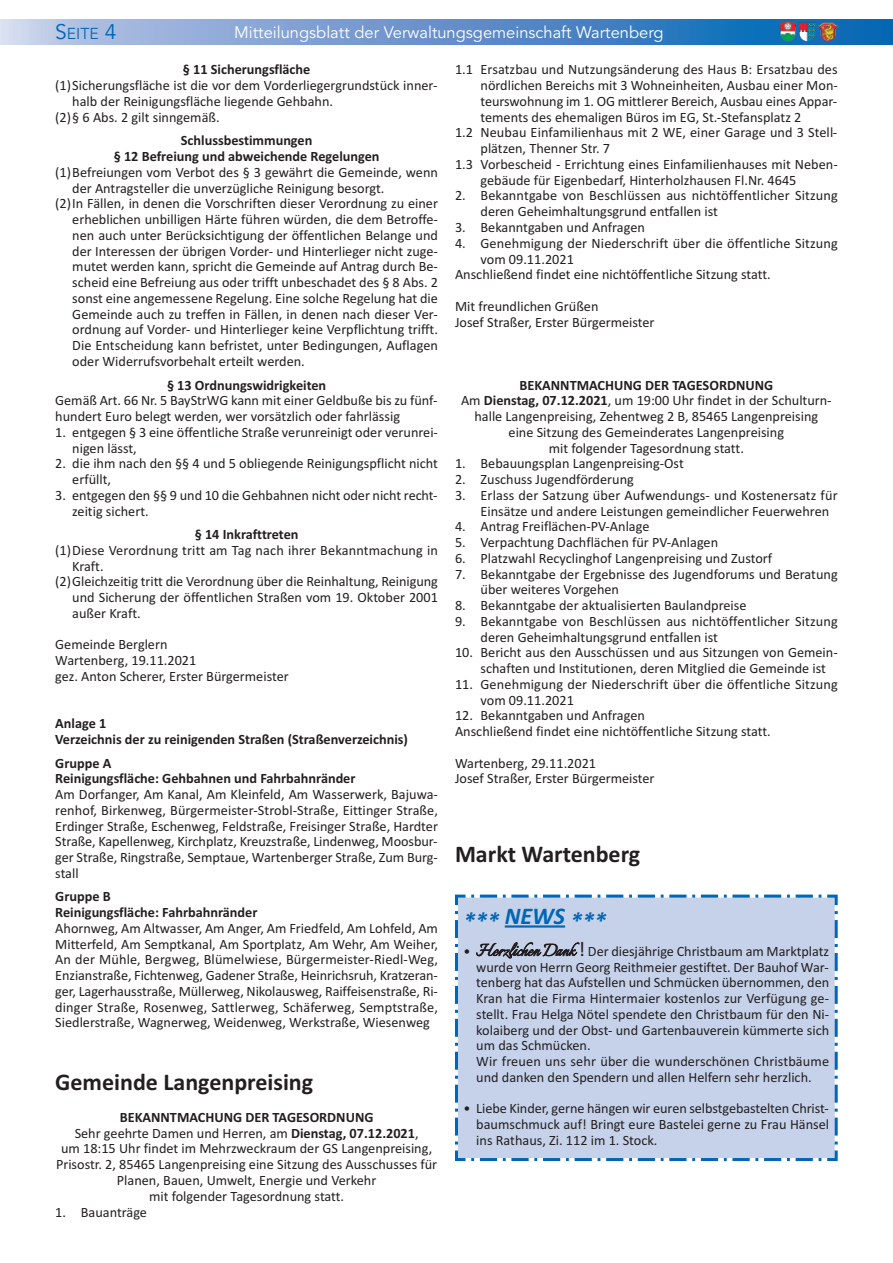
<style>
.page{position:relative;width:893px;height:1263px;background:#fff}
.page>*{position:absolute;margin:0;border:0;box-sizing:border-box;transform-origin:0 0}
.t1{font:700 24px "Calibri";color:#231f20}
.t2{font:italic 700 24px "Calibri";color:#0166b3}
.t3{font:16.5px "Avenir";color:#fff}
.t4{font:15.75px "Avenir";color:#0166b3}
.t5{font:14.25px/15.8px "Calibri";color:#231f20}
.t6{font:700 14.25px/15.8px "Calibri";color:#231f20}
.s1{font-size:21px}
.s2{font-weight:700}
.s3{font-family:"Italianno";font-size:21px}
</style>
<div class="page">
<svg style="left:0;top:19px;width:893px;height:26px;background:#6595cc"></svg>
<img style="left:799px;top:22px;width:40px;height:19px">
<img style="left:780px;top:22px;width:16px;height:19px">
<div style="left:455px;top:894px;width:383px;height:267px;background:#c6d2ea"></div>
<hr style="left:505px;top:925px;width:60px;height:2px;background:#0166b3">
<p class="t4" style="left:55px;top:24px;width:63px"><span class="s1">S</span>EITE <span class="s1">4</span></p>
<p class="t3" style="left:234px;top:22px;width:431px">Mitteilungsblatt der Verwaltungsgemeinschaft Wartenberg</p>
<p class="t5" style="left:455px;top:62px;width:384px">1.1 Ersatzbau und Nutzungsänderung des Haus B: Ersatzbau des</p>
<p class="t5" style="left:480px;top:77px;width:359px">nördlichen Bereichs mit 3 Wohneinheiten, Ausbau einer Mon-</p>
<p class="t5" style="left:480px;top:93px;width:358px">teurswohnung im 1. OG mittlerer Bereich, Ausbau eines Appar-</p>
<p class="t5" style="left:480px;top:109px;width:322px">tements des ehemaligen Büros im EG, St.-Stefansplatz 2</p>
<p class="t5" style="left:455px;top:125px;width:384px">1.2 Neubau Einfamilienhaus mit 2 WE, einer Garage und 3 Stell-</p>
<p class="t5" style="left:480px;top:140px;width:131px">plätzen, Thenner Str. 7</p>
<p class="t5" style="left:455px;top:156px;width:384px">1.3 Vorbescheid - Errichtung eines Einfamilienhauses mit Neben-</p>
<p class="t5" style="left:480px;top:172px;width:317px">gebäude für Eigenbedarf, Hinterholzhausen Fl.Nr. 4645</p>
<p class="t5" style="left:480px;top:188px;width:359px;text-indent:-26px">2. Bekanntgabe von Beschlüssen aus nichtöffentlicher Sitzung deren Geheimhaltungsgrund entfallen ist</p>
<p class="t5" style="left:455px;top:219px;width:191px">3. Bekanntgaben und Anfragen</p>
<p class="t5" style="left:455px;top:235px;width:384px">4. Genehmigung der Niederschrift über die öffentliche Sitzung</p>
<p class="t5" style="left:480px;top:251px;width:95px">vom 09.11.2021</p>
<p class="t5" style="left:455px;top:266px;width:317px">Anschließend findet eine nichtöffentliche Sitzung statt.</p>
<p class="t5" style="left:455px;top:298px;width:201px">Mit freundlichen Grüßen<br>Josef Straßer, Erster Bürgermeister</p>
<p class="t6" style="left:183px;top:62px;width:129px">§ 11 Sicherungsfläche</p>
<p class="t5" style="left:55px;top:77px;width:384px">(1)Sicherungsfläche ist die vor dem Vorderliegergrundstück inner-</p>
<p class="t5" style="left:72px;top:93px;width:262px">halb der Reinigungsfläche liegende Gehbahn.</p>
<p class="t5" style="left:55px;top:109px;width:166px">(2)§ 6 Abs. 2 gilt sinngemäß.</p>
<p class="t6" style="left:114px;top:133px;width:267px;text-align:center">Schlussbestimmungen<br>§ 12 Befreiung und abweichende Regelungen</p>
<p class="t5" style="left:55px;top:164px;width:384px">(1)Befreiungen vom Verbot des § 3 gewährt die Gemeinde, wenn</p>
<p class="t5" style="left:72px;top:180px;width:314px">der Antragsteller die unverzügliche Reinigung besorgt.</p>
<p class="t5" style="left:55px;top:196px;width:384px">(2)In Fällen, in denen die Vorschriften dieser Verordnung zu einer</p>
<p class="t5" style="left:72px;top:211px;width:367px">erheblichen unbilligen Härte führen würden, die dem Betroffe-</p>
<p class="t5" style="left:72px;top:227px;width:367px">nen auch unter Berücksichtigung der öffentlichen Belange und</p>
<p class="t5" style="left:72px;top:243px;width:367px">der Interessen der übrigen Vorder- und Hinterlieger nicht zuge-</p>
<p class="t5" style="left:72px;top:259px;width:367px">mutet werden kann, spricht die Gemeinde auf Antrag durch Be-</p>
<p class="t5" style="left:72px;top:274px;width:367px">scheid eine Befreiung aus oder trifft unbeschadet des § 8 Abs. 2</p>
<p class="t5" style="left:72px;top:290px;width:367px">sonst eine angemessene Regelung. Eine solche Regelung hat die</p>
<p class="t5" style="left:72px;top:306px;width:367px">Gemeinde auch zu treffen in Fällen, in denen nach dieser Ver-</p>
<p class="t5" style="left:72px;top:322px;width:367px">ordnung auf Vorder- und Hinterlieger keine Verpflichtung trifft.</p>
<p class="t5" style="left:72px;top:337px;width:367px">Die Entscheidung kann befristet, unter Bedingungen, Auflagen</p>
<p class="t5" style="left:72px;top:353px;width:234px">oder Widerrufsvorbehalt erteilt werden.</p>
<p class="t6" style="left:167px;top:377px;width:161px">§ 13 Ordnungswidrigkeiten</p>
<p class="t5" style="left:55px;top:392px;width:384px">Gemäß Art. 66 Nr. 5 BayStrWG kann mit einer Geldbuße bis zu fünf&shy;hundert Euro belegt werden, wer vorsätzlich oder fahrlässig</p>
<p class="t5" style="left:72px;top:424px;width:367px;text-indent:-17px">1. entgegen § 3 eine öffentliche Straße verunreinigt oder verunrei&shy;nigen lässt,</p>
<p class="t5" style="left:72px;top:455px;width:367px;text-indent:-17px">2. die ihm nach den §§ 4 und 5 obliegende Reinigungspflicht nicht erfüllt,</p>
<p class="t5" style="left:72px;top:487px;width:367px;text-indent:-17px">3. entgegen den §§ 9 und 10 die Gehbahnen nicht oder nicht recht&shy;zeitig sichert.</p>
<p class="t6" style="left:195px;top:526px;width:105px">§ 14 Inkrafttreten</p>
<p class="t5" style="left:55px;top:542px;width:384px">(1)Diese Verordnung tritt am Tag nach ihrer Bekanntmachung in</p>
<p class="t5" style="left:72px;top:558px;width:33px">Kraft.</p>
<p class="t5" style="left:55px;top:574px;width:384px">(2)Gleichzeitig tritt die Verordnung über die Reinhaltung, Reinigung</p>
<p class="t5" style="left:72px;top:589px;width:367px">und Sicherung der öffentlichen Straßen vom 19. Oktober 2001</p>
<p class="t5" style="left:72px;top:605px;width:70px">außer Kraft.</p>
<p class="t5" style="left:55px;top:637px;width:235px">Gemeinde Berglern<br>Wartenberg, 19.11.2021<br>gez. Anton Scherer, Erster Bürgermeister</p>
<p class="t6" style="left:55px;top:715px;width:354px">Anlage 1<br>Verzeichnis der zu reinigenden Straßen (Straßenverzeichnis)</p>
<p class="t6" style="left:55px;top:755px;width:302px">Gruppe A<br>Reinigungsfläche: Gehbahnen und Fahrbahnränder</p>
<p class="t5" style="left:55px;top:786px;width:384px;text-align:justify">Am Dorfanger, Am Kanal, Am Kleinfeld, Am Wasserwerk, Bajuwa&shy;renhof, Birkenweg, Bürgermeister-Strobl-Straße, Eittinger Straße, Erdinger Straße, Eschenweg, Feldstraße, Freisinger Straße, Hardter Straße, Kapellenweg, Kirchplatz, Kreuzstraße, Lindenweg, Moosbur&shy;ger Straße, Ringstraße, Semptaue, Wartenberger Straße, Zum Burg&shy;stall</p>
<p class="t6" style="left:55px;top:889px;width:204px">Gruppe B<br>Reinigungsfläche: Fahrbahnränder</p>
<p class="t5" style="left:55px;top:920px;width:384px;text-align:justify">Ahornweg, Am Altwasser, Am Anger, Am Friedfeld, Am Lohfeld, Am Mitterfeld, Am Semptkanal, Am Sportplatz, Am Wehr, Am Weiher, An der Mühle, Bergweg, Blümelwiese, Bürgermeister-Riedl-Weg, Enzianstraße, Fichtenweg, Gadener Straße, Heinrichsruh, Kratzeran&shy;ger, Lagerhausstraße, Müllerweg, Nikolausweg, Raiffeisenstraße, Ri&shy;dinger Straße, Rosenweg, Sattlerweg, Schäferweg, Semptstraße, Siedlerstraße, Wagnerweg, Weidenweg, Werkstraße, Wiesenweg</p>
<p class="t5" style="left:461px;top:377px;width:372px;text-align:center"><span class="s2">BEKANNTMACHUNG DER TAGESORDNUNG<br></span>Am <span class="s2">Dienstag, 07.12.2021</span>, um 19:00 Uhr findet in der Schulturn&shy;halle Langenpreising, Zehentweg 2 B, 85465 Langenpreising eine Sitzung des Gemeinderates Langenpreising<br>mit folgender Tagesordnung statt.</p>
<p class="t5" style="left:455px;top:455px;width:230px">1. Bebauungsplan Langenpreising-Ost</p>
<p class="t5" style="left:455px;top:471px;width:180px">2. Zuschuss Jugendförderung</p>
<p class="t5" style="left:480px;top:487px;width:359px;text-indent:-26px">3. Erlass der Satzung über Aufwendungs- und Kostenersatz für<br>Einsätze und andere Leistungen gemeindlicher Feuerwehren</p>
<p class="t5" style="left:455px;top:518px;width:196px">4. Antrag Freiflächen-PV-Anlage</p>
<p class="t5" style="left:455px;top:534px;width:265px">5. Verpachtung Dachflächen für PV-Anlagen</p>
<p class="t5" style="left:455px;top:550px;width:319px">6. Platzwahl Recyclinghof Langenpreising und Zustorf</p>
<p class="t5" style="left:480px;top:566px;width:359px;text-indent:-26px">7. Bekanntgabe der Ergebnisse des Jugendforums und Beratung über weiteres Vorgehen</p>
<p class="t5" style="left:455px;top:597px;width:293px">8. Bekanntgabe der aktualisierten Baulandpreise</p>
<p class="t5" style="left:480px;top:613px;width:359px;text-indent:-26px">9. Bekanntgabe von Beschlüssen aus nichtöffentlicher Sitzung deren Geheimhaltungsgrund entfallen ist</p>
<p class="t5" style="left:480px;top:644px;width:359px;text-indent:-26px">10. Bericht aus den Ausschüssen und aus Sitzungen von Gemein&shy;schaften und Institutionen, deren Mitglied die Gemeinde ist</p>
<p class="t5" style="left:480px;top:676px;width:359px;text-indent:-26px">11. Genehmigung der Niederschrift über die öffentliche Sitzung vom 09.11.2021</p>
<p class="t5" style="left:455px;top:707px;width:317px">12. Bekanntgaben und Anfragen<br>Anschließend findet eine nichtöffentliche Sitzung statt.</p>
<p class="t5" style="left:455px;top:755px;width:201px">Wartenberg, 29.11.2021<br>Josef Straßer, Erster Bürgermeister</p>
<h1 class="t1" style="left:455px;top:840px;width:187px">Markt Wartenberg</h1>
<h1 class="t2" style="left:463px;top:906px;width:144px">*** NEWS ***</h1>
<p class="t5" style="left:476px;top:943px;width:354px;text-indent:-13px">• <span class="s3">Herzlichen Dank</span><span class="s1">!</span> Der diesjährige Christbaum am Marktplatz wurde von Herrn Georg Reithmeier gestiftet. Der Bauhof War&shy;tenberg hat das Aufstellen und Schmücken übernommen, den Kran hat die Firma Hintermaier kostenlos zur Verfügung ge&shy;stellt. Frau Helga Nötel spendete den Christbaum für den Ni&shy;kolaiberg und der Obst- und Gartenbauverein kümmerte sich um das Schmücken.<br>Wir freuen uns sehr über die wunderschönen Christbäume und danken den Spendern und allen Helfern sehr herzlich.</p>
<p class="t5" style="left:476px;top:1100px;width:354px;text-align:justify;text-indent:-13px">• Liebe Kinder, gerne hängen wir euren selbstgebastelten Christ&shy;baumschmuck auf! Bringt eure Bastelei gerne zu Frau Hänsel ins Rathaus, Zi. 112 im 1. Stock.</p>
<h1 class="t1" style="left:55px;top:1068px;width:259px">Gemeinde Langenpreising</h1>
<p class="t5" style="left:56px;top:1109px;width:383px;text-align:center"><span class="s2">BEKANNTMACHUNG DER TAGESORDNUNG<br></span>Sehr geehrte Damen und Herren, am <span class="s2">Dienstag, 07.12.2021</span>,<br>um 18:15 Uhr findet im Mehrzweckraum der GS Langenpreising, Prisostr. 2, 85465 Langenpreising eine Sitzung des Ausschusses für Planen, Bauen, Umwelt, Energie und Verkehr<br>mit folgender Tagesordnung statt.</p>
<p class="t5" style="left:55px;top:1204px;width:93px">1. Bauanträge</p>
</div>
